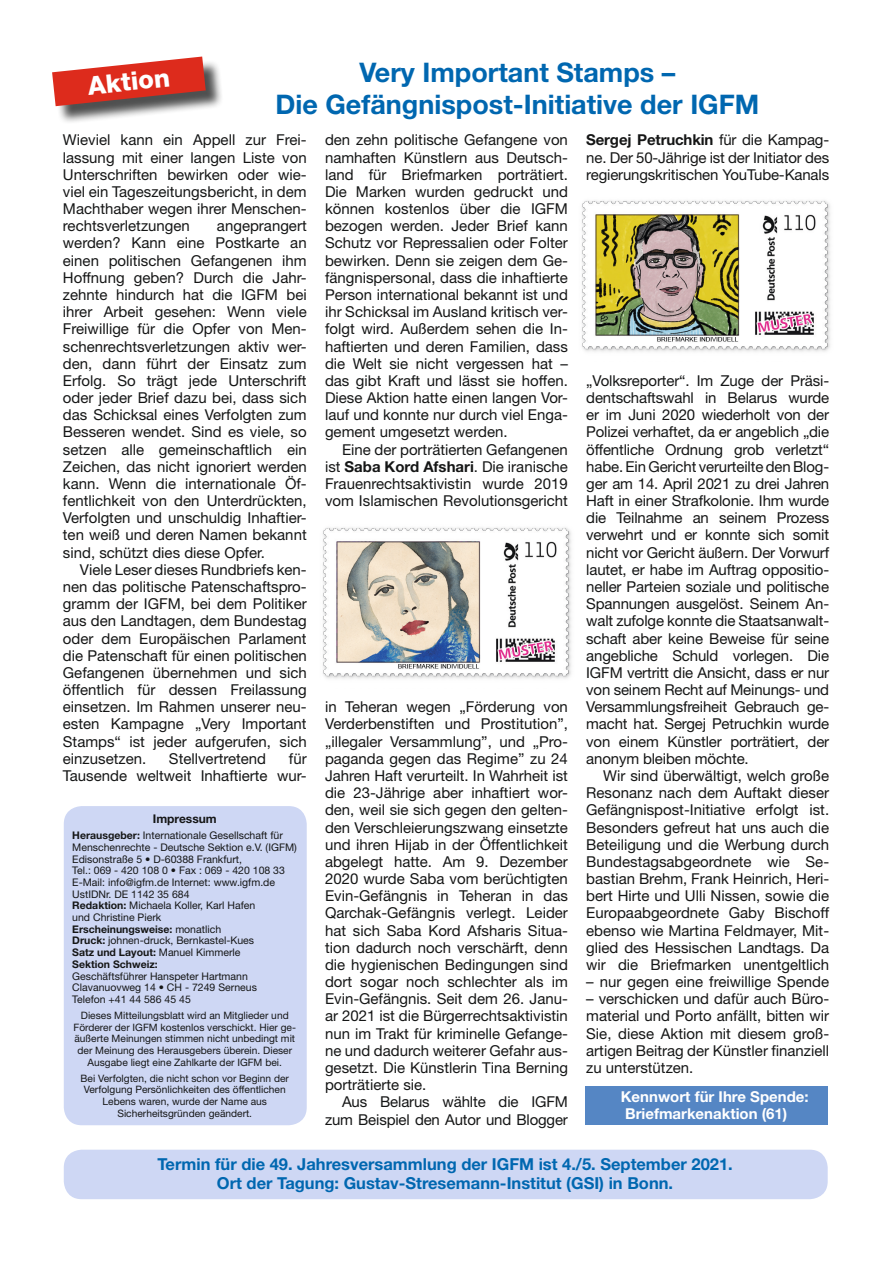
<style>
.page{position:relative;width:893px;height:1263px;background:#fff}
.page>*{position:absolute;margin:0;border:0;box-sizing:border-box;transform-origin:0 0}
.t1{font:700 27px/32.4px "Helvetica Neue LT Std";color:#0067b0;text-align:center}
.Rubrik{font:800 25.5px "Helvetica Neue LT Std";color:#fff}
.Text{font:700 16.5px/19.5px "Helvetica Neue LT Std";color:#0067b0;text-align:center}
.Text-2{font:15px/17.1px "Helvetica Neue LT Std";color:#151616;text-align:justify}
.Kennwort{font:700 15px/16.5px "Helvetica Neue LT Std";color:#fff}
.Text-3{font:700 12px "Helvetica Neue LT Std";color:#151616}
.Text-4{font:10.5px "Helvetica Neue LT Std";color:#151616}
.Text-5{font:700 10.5px "Helvetica Neue LT Std";color:#151616}
.Text-6{font:10.2px/11.7px "Helvetica Neue LT Std";color:#151616;text-align:center}
.s1{font-weight:700}
.s2{font-weight:400}
</style>
<div class="page">
<div style="left:55px;top:59px;width:169px;height:66px;background:#151616;opacity:.75"></div>
<svg style="left:52px;top:57px;width:154px;height:49px"></svg>
<div style="left:585px;top:1086px;width:243px;height:38px;background:#5586c4"></div>
<div style="left:64px;top:1150px;width:764px;height:49px;background:#ced7f4;border-radius:18px"></div>
<img style="left:323px;top:527px;width:248px;height:152px">
<img style="left:582px;top:200px;width:248px;height:152px">
<div style="left:64px;top:806px;width:243px;height:319px;background:#ced7f4;border-radius:18px"></div>
<p class="Rubrik" style="left:86px;top:71px;width:84px;rotate:-6deg">Aktion</p>
<p class="t1" style="left:275px;top:55px;width:485px">Very Important Stamps –<br>Die Gefängnispost-Initiative der IGFM</p>
<p class="Text-2" style="left:63px;top:131px;width:245px">Wieviel kann ein Appell zur Frei&shy;lassung mit einer langen Liste von Unterschriften bewirken oder wie&shy;viel ein Tageszeitungsbericht, in dem Machthaber wegen ihrer Menschen&shy;rechtsverletzungen</p>
<p class="Text-2" style="left:586px;top:131px;width:244px"><span class="s1">Sergej Petruchkin</span> für die Kampag&shy;ne. Der 50-Jährige ist der Initiator des regierungskritischen YouTube-Kanals</p>
<p class="Text-2" style="left:325px;top:131px;width:244px">den zehn politische Gefangene von namhaften Künstlern aus Deutsch&shy;land für Briefmarken porträtiert.<br>Die Marken wurden gedruckt und können kostenlos über die IGFM bezogen werden. Jeder Brief kann Schutz vor Repressalien oder Folter bewirken. Denn sie zeigen dem Ge&shy;fängnispersonal, dass die inhaftierte Person international bekannt ist und ihr Schicksal im Ausland kritisch ver&shy;folgt wird. Außerdem sehen die In&shy;haftierten und deren Familien, dass die Welt sie nicht vergessen hat – das gibt Kraft und lässt sie hoffen.<br>Diese Aktion hatte einen langen Vor&shy;lauf und konnte nur durch viel Enga&shy;gement umgesetzt werden.</p>
<p class="Text-2" style="left:325px;top:440px;width:244px;text-indent:17px">Eine der porträtierten Gefangenen ist <span class="s1">Saba Kord Afshari</span>. Die iranische Frauenrechtsaktivistin wurde 2019 vom Islamischen Revolutionsgericht</p>
<p class="Text-2" style="left:63px;top:217px;width:245px;text-indent:154px">angeprangert werden? Kann eine Postkarte an einen politischen Gefangenen ihm Hoffnung geben? Durch die Jahr&shy;zehnte hindurch hat die IGFM bei ihrer Arbeit gesehen: Wenn viele Freiwillige für die Opfer von Men&shy;schenrechtsverletzungen aktiv wer&shy;den, dann führt der Einsatz zum Erfolg. So trägt jede Unterschrift oder jeder Brief dazu bei, dass sich das Schicksal eines Verfolgten zum Besseren wendet. Sind es viele, so setzen alle gemeinschaftlich ein Zeichen, das nicht ignoriert werden kann. Wenn die internationale Öf&shy;fentlichkeit von den Unterdrückten, Verfolgten und unschuldig Inhaftier&shy;ten weiß und deren Namen bekannt sind, schützt dies diese Opfer.</p>
<p class="Text-2" style="left:63px;top:561px;width:245px;text-indent:17px">Viele Leser dieses Rundbriefs ken&shy;nen das politische Patenschaftspro&shy;gramm der IGFM, bei dem Politiker aus den Landtagen, dem Bundestag oder dem Europäischen Parlament die Patenschaft für einen politischen Gefangenen übernehmen und sich öffentlich für dessen Freilassung einsetzen. Im Rahmen unserer neu&shy;esten Kampagne „Very Important Stamps“ ist jeder aufgerufen, sich einzusetzen.</p>
<p class="Text-2" style="left:586px;top:372px;width:244px">„Volksreporter“. Im Zuge der Präsi&shy;dentschaftswahl in Belarus wurde er im Juni 2020 wiederholt von der Polizei verhaftet, da er angeblich „die öffentliche Ordnung grob verletzt“ habe. Ein Gericht verurteilte den Blog&shy;ger am 14. April 2021 zu drei Jahren Haft in einer Strafkolonie. Ihm wurde die Teilnahme an seinem Prozess verwehrt und er konnte sich somit nicht vor Gericht äußern. Der Vorwurf lautet, er habe im Auftrag oppositio&shy;neller Parteien soziale und politische Spannungen ausgelöst. Seinem An&shy;walt zufolge konnte die Staatsanwalt&shy;schaft aber keine Beweise für seine angebliche Schuld vorlegen. Die IGFM vertritt die Ansicht, dass er nur von seinem Recht auf Meinungs- und Versammlungsfreiheit Gebrauch ge&shy;macht hat. Sergej Petruchkin wurde von einem Künstler porträtiert, der anonym bleiben möchte.</p>
<p class="Text-2" style="left:586px;top:767px;width:244px;text-indent:17px">Wir sind überwältigt, welch große Resonanz nach dem Auftakt dieser Gefängnispost-Initiative erfolgt ist.<br>Besonders gefreut hat uns auch die Beteiligung und die Werbung durch Bundestagsabgeordnete wie Se&shy;bastian Brehm, Frank Heinrich, Heri&shy;bert Hirte und Ulli Nissen, sowie die Europaabgeordnete Gaby Bischoff ebenso wie Martina Feldmayer, Mit&shy;glied des Hessischen Landtags. Da wir die Briefmarken unentgeltlich</p>
<p class="Text-2" style="left:586px;top:973px;width:244px">– nur gegen eine freiwillige Spende</p>
<p class="Text-2" style="left:586px;top:990px;width:244px">– verschicken und dafür auch Büro&shy;material und Porto anfällt, bitten wir Sie, diese Aktion mit diesem groß&shy;artigen Beitrag der Künstler finanziell zu unterstützen.</p>
<p class="Kennwort" style="left:621px;top:1088px;width:189px">Kennwort für Ihre Spende:<br>Briefmarkenaktion (61)</p>
<p class="Text" style="left:157px;top:1154px;width:577px">Termin für die 49. Jahresversammlung der IGFM ist 4./5. September 2021.<br>Ort der Tagung: Gustav-Stresemann-Institut (GSI) in Bonn.</p>
<p class="Text-2" style="left:325px;top:698px;width:244px">in Teheran wegen „Förderung von Verderbenstiften und Prostitution”, „illegaler Versammlung”, und „Pro&shy;paganda gegen das Regime” zu 24<br>Jahren Haft verurteilt. In Wahrheit ist die 23-Jährige aber inhaftiert wor&shy;den, weil sie sich gegen den gelten&shy;den Verschleierungszwang einsetzte und ihren Hijab in der Öffentlichkeit abgelegt hatte. Am 9. Dezember 2020 wurde Saba vom berüchtigten Evin-Gefängnis in Teheran in das Qarchak-Gefängnis verlegt. Leider hat sich Saba Kord Afsharis Situa&shy;tion dadurch noch verschärft, denn die hygienischen Bedingungen sind dort sogar noch schlechter als im Evin-Gefängnis. Seit dem 26. Janu&shy;ar 2021 ist die Bürgerrechtsaktivistin nun im Trakt für kriminelle Gefange&shy;ne und dadurch weiterer Gefahr aus&shy;gesetzt. Die Künstlerin Tina Berning porträtierte sie.</p>
<p class="Text-2" style="left:325px;top:1093px;width:244px;text-align:right">Aus Belarus wählte die IGFM zum Beispiel den Autor und Blogger</p>
<p class="Text-2" style="left:169px;top:750px;width:99px">Stellvertretend</p>
<p class="Text-2" style="left:63px;top:750px;width:245px;text-align:right">für<br>Tausende weltweit Inhaftierte wur-</p>
<p class="Text-3" style="left:153px;top:811px;width:65px">Impressum</p>
<p class="Text-4" style="left:72px;top:829px;width:212px"><span class="s1">Herausgeber:</span> Internationale Gesellschaft für</p>
<p class="Text-4" style="left:72px;top:841px;width:226px">Menschenrechte - Deutsche Sektion e.V. (IGFM)</p>
<p class="Text-4" style="left:72px;top:852px;width:171px">Edisonstraße 5 • D-60388 Frankfurt,</p>
<p class="Text-4" style="left:72px;top:864px;width:214px">Tel.: 069 - 420 108 0 • Fax : 069 - 420 108 33</p>
<p class="Text-4" style="left:72px;top:876px;width:204px">E-Mail: info@igfm.de Internet: www.igfm.de</p>
<p class="Text-4" style="left:72px;top:888px;width:119px">UstIDNr. DE 1142 35 684</p>
<p class="Text-4" style="left:72px;top:899px;width:184px"><span class="s1">Redaktion:</span> Michaela Koller, Karl Hafen</p>
<p class="Text-4" style="left:72px;top:911px;width:91px">und Christine Pierk</p>
<p class="Text-5" style="left:72px;top:922px;width:150px">Erscheinungsweise: <span class="s2">monatlich</span></p>
<p class="Text-4" style="left:72px;top:934px;width:183px"><span class="s1">Druck:</span> johnen-druck, Bernkastel-Kues</p>
<p class="Text-5" style="left:72px;top:946px;width:170px">Satz und Layout: <span class="s2">Manuel Kimmerle</span></p>
<p class="Text-5" style="left:72px;top:957px;width:87px">Sektion Schweiz:</p>
<p class="Text-4" style="left:72px;top:969px;width:177px">Geschäftsführer Hanspeter Hartmann</p>
<p class="Text-4" style="left:72px;top:981px;width:186px">Clavanuovweg 14 • CH - 7249 Serneus</p>
<p class="Text-4" style="left:72px;top:993px;width:120px">Telefon +41 44 586 45 45</p>
<p class="Text-6" style="left:81px;top:1009px;width:209px">Dieses Mitteilungsblatt wird an Mitglieder und</p>
<p class="Text-6" style="left:74px;top:1021px;width:224px">Förderer der IGFM kostenlos verschickt. Hier ge&shy;äußerte Meinungen stimmen nicht unbedingt mit der Meinung des Herausgebers überein. Dieser Ausgabe liegt eine Zahlkarte der IGFM bei.</p>
<p class="Text-6" style="left:81px;top:1072px;width:210px">Bei Verfolgten, die nicht schon vor Beginn der Verfolgung Persönlichkeiten des öffentlichen Lebens waren, wurde der Name aus Sicherheitsgründen geändert.</p>
</div>
